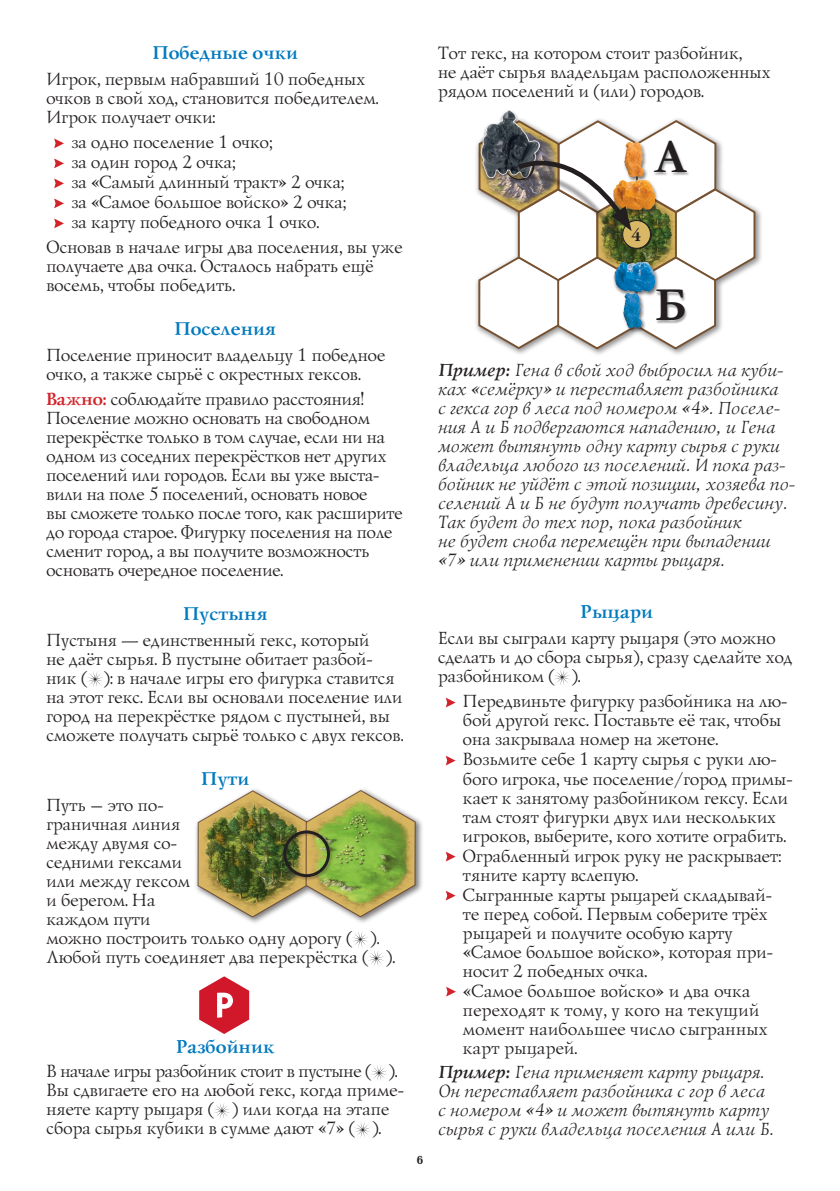
<style>
.page{position:relative;width:840px;height:1191px;background:#fff}
.page>*{position:absolute;margin:0;border:0;box-sizing:border-box;transform-origin:0 0}
.t1{font:700 47.6px "Garamond";color:#231f20}
.t2{font:700 19px "Lazurski C";letter-spacing:.01em;color:#0079be}
.t3{font:600 19px "Garamond Premr Pro";color:#231f20}
.t4{font:18px/19px "Lazurski C";letter-spacing:.01em;color:#231f20}
.t5{font:italic 18px/19px "Lazurski C";letter-spacing:.01em;color:#231f20}
.t6{font:700 12px "Baltica";color:#231f20}
.s1{font-weight:700;color:#d1232a}
.s2{font-weight:700}
</style>
<div class="page">
<div style="left:193px;top:786px;width:231px;height:139px;background:#231f20;opacity:.6"></div>
<img style="left:197px;top:786px;width:111px;height:132px">
<svg style="left:304px;top:789px;width:112px;height:129px"></svg>
<div style="left:282px;top:829px;width:52px;height:52px;background:#231f20;opacity:.4"></div>
<div style="left:283px;top:830px;width:47px;height:47px;border:3px solid #231f20;border-radius:50%"></div>
<svg style="left:54px;top:138px;width:10px;height:10px"></svg>
<svg style="left:54px;top:158px;width:10px;height:10px"></svg>
<svg style="left:54px;top:178px;width:10px;height:10px"></svg>
<svg style="left:54px;top:198px;width:10px;height:10px"></svg>
<svg style="left:54px;top:218px;width:10px;height:10px"></svg>
<svg style="left:87px;top:672px;width:16px;height:15px"></svg>
<svg style="left:353px;top:932px;width:31px;height:34px"></svg>
<svg style="left:371px;top:1065px;width:16px;height:16px"></svg>
<svg style="left:214px;top:1103px;width:16px;height:15px"></svg>
<svg style="left:355px;top:1122px;width:15px;height:16px"></svg>
<svg style="left:554px;top:670px;width:16px;height:15px"></svg>
<svg style="left:446px;top:697px;width:9px;height:10px"></svg>
<svg style="left:446px;top:756px;width:9px;height:9px"></svg>
<svg style="left:446px;top:852px;width:9px;height:9px"></svg>
<svg style="left:446px;top:891px;width:9px;height:9px"></svg>
<svg style="left:446px;top:987px;width:9px;height:9px"></svg>
<svg style="left:199px;top:976px;width:50px;height:58px"></svg>
<div style="left:474px;top:117px;width:288px;height:240px;background:#231f20;opacity:.5"></div>
<div style="left:477px;top:109px;width:66px;height:74px;background:#fff"></div>
<img style="left:500px;top:110px;width:19px;height:9px">
<svg style="left:477px;top:119px;width:279px;height:232px"></svg>
<p class="t2" style="left:151px;top:42px;width:147px">Победные очки</p>
<p class="t4" style="left:45px;top:68px;width:333px">Игрок, первым набравший 10 победных очков в свой ход, становится победителем.<br>Игрок получает очки:</p>
<p class="t4" style="left:70px;top:132px;width:276px;line-height:20px">за одно поселение 1 очко;<br>за один город 2 очка;<br>за «Самый длинный тракт» 2 очка; за «Самое большое войско» 2 очка; за карту победного очка 1 очко.</p>
<p class="t4" style="left:45px;top:237px;width:357px">Основав в начале игры два поселения, вы уже получаете два очка. Осталось набрать ещё восемь, чтобы победить.</p>
<p class="t2" style="left:173px;top:318px;width:103px">Поселения</p>
<p class="t4" style="left:45px;top:345px;width:340px">Поселение приносит владельцу 1 победное очко, а также сырьё с окрестных гексов.</p>
<p class="t4" style="left:45px;top:389px;width:357px"><span class="s1">Важно:</span> соблюдайте правило расстояния!<br>Поселение можно основать на свободном перекрёстке только в том случае, если ни на одном из соседних перекрёстков нет других поселений или городов. Если вы уже выста&shy;вили на поле 5 поселений, основать новое<br>вы сможете только после того, как расширите до города старое. Фигурку поселения на поле сменит город, а вы получите возможность основать очередное поселение.</p>
<p class="t2" style="left:182px;top:603px;width:86px">Пустыня</p>
<p class="t4" style="left:45px;top:629px;width:358px">Пустыня — единственный гекс, который<br>не даёт сырья. В пустыне обитает разбой&shy;ник ( ): в начале игры его фигурка ставится на этот гекс. Если вы основали поселение или город на перекрёстке рядом с пустыней, вы сможете получать сырьё только с двух гексов.</p>
<p class="t2" style="left:200px;top:768px;width:49px">Пути</p>
<p class="t4" style="left:45px;top:795px;width:350px">Путь – это по-<br>граничная линия<br>между двумя со-<br>седними гексами<br>или между гексом<br>и берегом. На<br>каждом пути<br>можно построить только одну дорогу ( ).<br>Любой путь соединяет два перекрёстка ( ).</p>
<p class="t2" style="left:175px;top:1035px;width:99px">Разбойник</p>
<p class="t4" style="left:45px;top:1061px;width:359px">В начале игры разбойник стоит в пустыне ( ).<br>Вы сдвигаете его на любой гекс, когда приме&shy;няете карту рыцаря ( ) или когда на этапе сбора сырья кубики в сумме дают «7» ( ).</p>
<p class="t6" style="left:416px;top:1154px;width:8px">6</p>
<p class="t4" style="left:437px;top:43px;width:334px">Тот гекс, на котором стоит разбойник,<br>не даёт сырья владельцам расположенных рядом поселений и (или) городов.</p>
<h1 class="t1" style="left:654px;top:124px;width:33px">A</h1>
<p class="t3" style="left:631px;top:224px;width:11px">4</p>
<h1 class="t1" style="left:654px;top:272px;width:34px">Б</h1>
<p class="t5" style="left:437px;top:360px;width:359px"><span class="s2">Пример:</span> Гена в свой ход выбросил на куби&shy;ках «семёрку» и переставляет разбойника<br>с гекса гор в леса под номером «4». Поселе&shy;ния А и Б подвергаются нападению, и Гена может вытянуть одну карту сырья с руки владельца любого из поселений. И пока раз&shy;бойник не уйдёт с этой позиции, хозяева по&shy;селений A и Б не будут получать древесину.<br>Так будет до тех пор, пока разбойник<br>не будет снова перемещён при выпадении «7» или применении карты рыцаря.</p>
<p class="t2" style="left:579px;top:601px;width:74px">Рыцари</p>
<p class="t4" style="left:437px;top:627px;width:356px">Если вы сыграли карту рыцаря (это можно сделать и до сбора сырья), сразу сделайте ход разбойником ( ).</p>
<p class="t4" style="left:461px;top:691px;width:331px">Передвиньте фигурку разбойника на лю&shy;бой другой гекс. Поставьте её так, чтобы она закрывала номер на жетоне.<br>Возьмите себе 1 карту сырья с руки лю&shy;бого игрока, чье поселение/город примы&shy;кает к занятому разбойником гексу. Если там стоят фигурки двух или нескольких игроков, выберите, кого хотите ограбить.<br>Ограбленный игрок руку не раскрывает: тяните карту вслепую.<br>Сыгранные карты рыцарей складывай&shy;те перед собой. Первым соберите трёх рыцарей и получите особую карту «Самое большое войско», которая при&shy;носит 2 победных очка.<br>«Самое большое войско» и два очка переходят к тому, у кого на текущий момент наибольшее число сыгранных карт рыцарей.</p>
<p class="t5" style="left:437px;top:1062px;width:337px"><span class="s2">Пример:</span> Гена применяет карту рыцаря.<br>Он переставляет разбойника с гор в леса с номером «4» и может вытянуть карту сырья с руки владельца поселения А или Б.</p>
</div>
